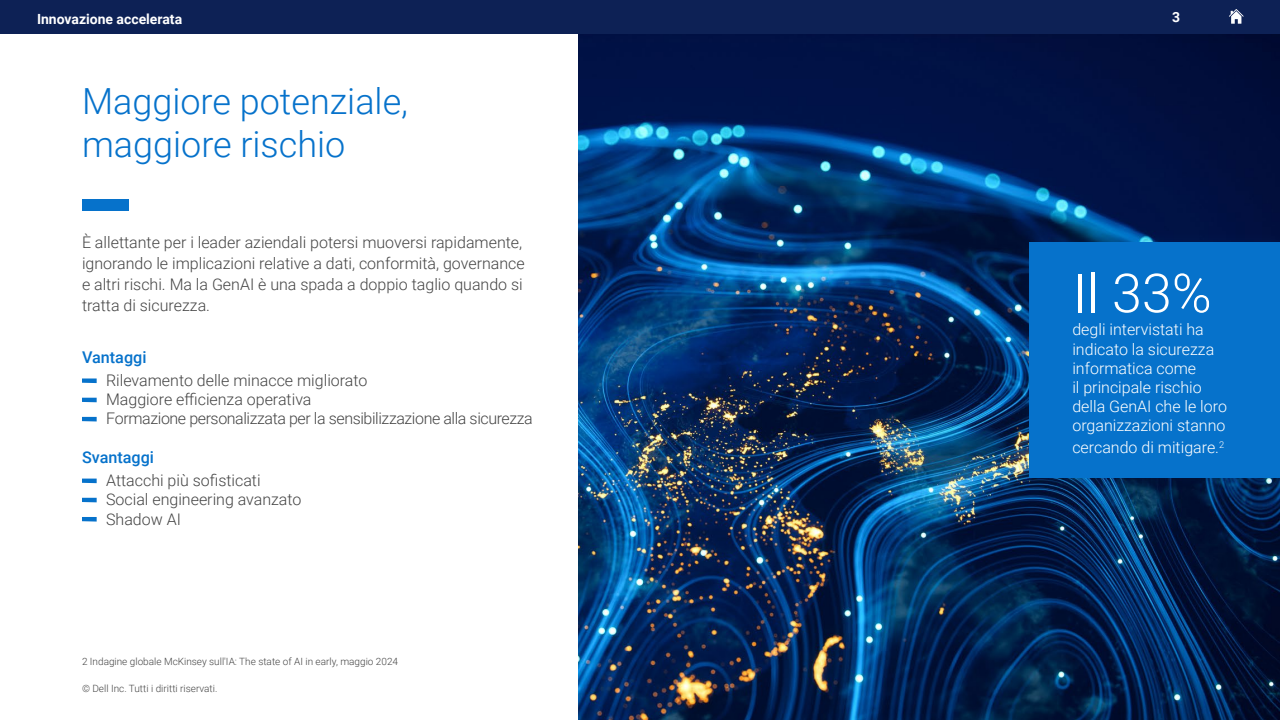
<style>
.page{position:relative;width:1280px;height:720px;background:#fff}
.page>*{position:absolute;margin:0;border:0;box-sizing:border-box;transform-origin:0 0}
.t1{font:300 54px "Roboto";color:#fff}
.t2{font:300 36px/43.2px "Roboto";color:#0672cb}
.t3{font:500 16.2px "Roboto";color:#0672cb}
.t4{font:300 16px/21px "Roboto";color:#444}
.t5{font:300 16px/19.2px "Roboto";color:#fff}
.t6{font:300 16px/19.2px "Roboto";letter-spacing:-.02em;color:#444}
.t7{font:700 14px "Roboto";color:#fff}
.t8{font:300 10px "Roboto";color:#444}
</style>
<div class="page">
<div style="left:0;top:0;width:1280px;height:36px;background:#0d2155"></div>
<svg style="left:1229px;top:9px;width:15px;height:15px"></svg>
<img style="left:578px;top:34px;width:702px;height:686px">
<div style="left:0;top:34px;width:578px;height:686px;background:#fff"></div>
<div style="left:1016px;top:230px;width:264px;height:260px;background:#0672cb;opacity:.09"></div>
<div style="left:1029px;top:242px;width:251px;height:236px;background:#0672cb"></div>
<div style="left:82px;top:199px;width:46px;height:11px;background:#0672cb"></div>
<svg style="left:82px;top:479px;width:15px;height:4px"></svg>
<svg style="left:82px;top:498px;width:15px;height:4px"></svg>
<svg style="left:82px;top:517px;width:15px;height:5px"></svg>
<svg style="left:82px;top:379px;width:15px;height:4px"></svg>
<svg style="left:82px;top:398px;width:15px;height:4px"></svg>
<svg style="left:82px;top:417px;width:15px;height:4px"></svg>
<p class="t7" style="left:37px;top:9px;width:147px">Innovazione accelerata</p>
<p class="t7" style="left:1172px;top:7px;width:10px">3</p>
<h2 class="t2" style="left:82px;top:78px;width:328px">Maggiore potenziale, maggiore rischio</h2>
<p class="t4" style="left:82px;top:231px;width:444px">È allettante per i leader aziendali potersi muoversi rapidamente, ignorando le implicazioni relative a dati, conformità, governance e altri rischi. Ma la GenAI è una spada a doppio taglio quando si tratta di sicurezza.</p>
<p class="t3" style="left:82px;top:346px;width:66px">Vantaggi</p>
<p class="t6" style="left:106px;top:370px;width:428px">Rilevamento delle minacce migliorato<br>Maggiore efficienza operativa<br>Formazione personalizzata per la sensibilizzazione alla sicurezza</p>
<p class="t3" style="left:82px;top:446px;width:74px">Svantaggi</p>
<p class="t4" style="left:106px;top:470px;width:197px;line-height:19.2px">Attacchi più sofisticati<br>Social engineering avanzato<br>Shadow AI</p>
<p class="t8" style="left:82px;top:654px;width:318px">2 Indagine globale McKinsey sull'IA: The state of AI in early, maggio 2024</p>
<p class="t8" style="left:82px;top:681px;width:137px">© Dell Inc. Tutti i diritti riservati.</p>
<h1 class="t1" style="left:1072px;top:255px;width:141px">Il 33%</h1>
<p class="t5" style="left:1072px;top:320px;width:156px">degli intervistati ha indicato la sicurezza informatica come<br>il principale rischio della GenAI che le loro organizzazioni stanno</p>
<p class="t5" style="left:1072px;top:437px;width:153px">cercando di mitigare.<sup>2</sup></p>
</div>
